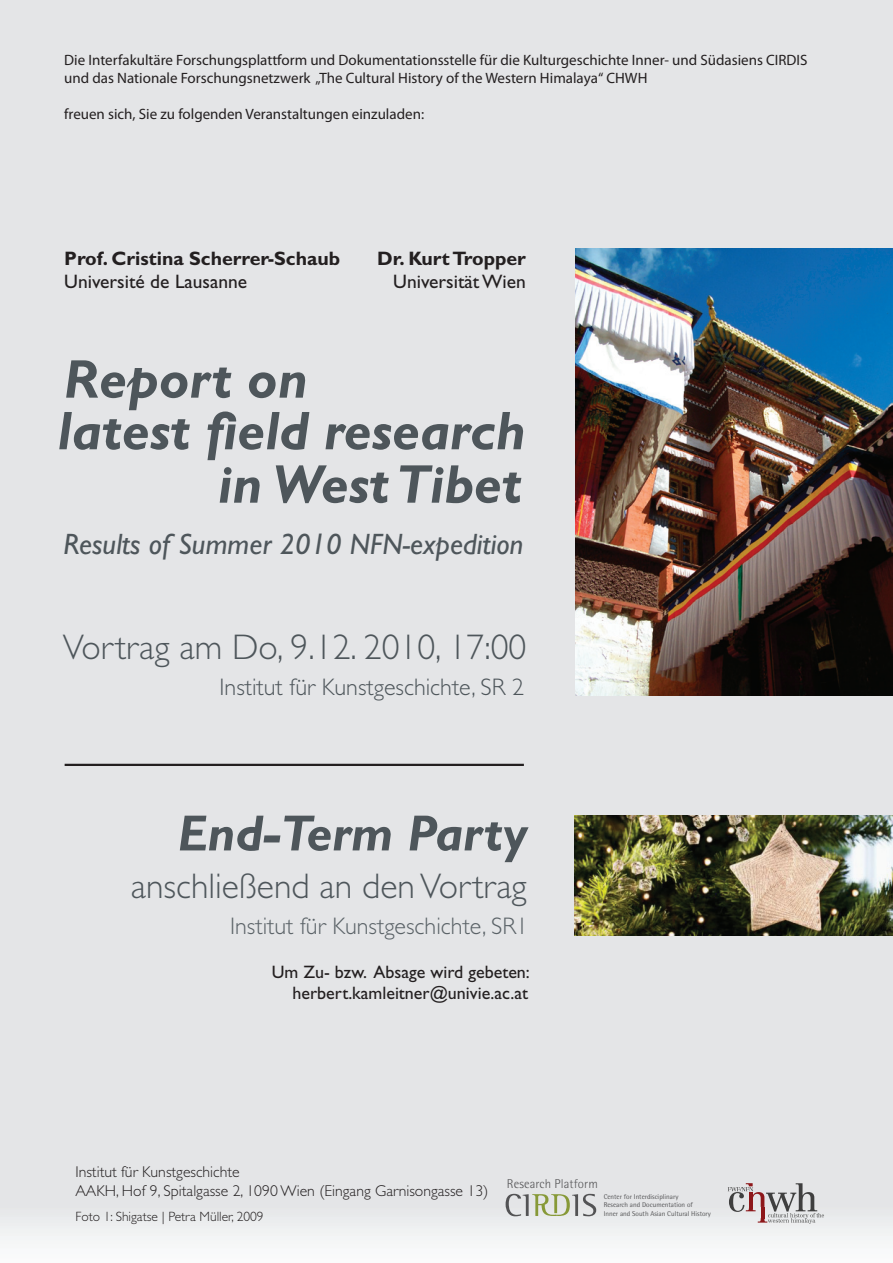
<style>
.page{position:relative;width:893px;height:1263px;background:#fff}
.page>*{position:absolute;margin:0;border:0;box-sizing:border-box;transform-origin:0 0}
.t1{font:italic 700 54.75px/53.4px "Gill Sans";color:#4e565b;text-align:right}
.t2{font:italic 700 51px "Gill Sans";color:#4e565b}
.t3{font:300 35.7px "Gill Sans";color:#4e565b}
.t4{font:italic 29.55px "Gill Sans";color:#4e565b}
.t5{font:300 24px "Gill Sans";color:#4e565b}
.t6{font:300 24px "Gill Sans";color:#5a6267}
.t7{font:700 19.5px "Gill Sans";color:#231f20}
.t8{font:19.5px "Gill Sans";color:#231f20}
.t9{font:18px/21.6px "Gill Sans";color:#231f20;text-align:right}
.t10{font:300 15.75px/18.9px "Gill Sans";color:#231f20}
.t11{font:15px/18px "Myriad Pro";color:#231f20}
.t12{font:300 13.5px "Gill Sans";color:#231f20}
.t13{font:300 12.75px "Rotis Semi Sans";letter-spacing:.01em;color:#535355}
.t14{font:7.05px/8.4px "Rotis Semi Sans";color:#535355}
</style>
<div class="page">
<div style="left:0;top:0;width:893px;height:1241px;background:#e4e5e7"></div>
<svg style="left:728px;top:1183px;width:96px;height:41px;background:#c4bec0"></svg>
<svg style="left:506px;top:1194px;width:90px;height:22px;background:#bfc2b5"></svg>
<img style="left:575px;top:249px;width:318px;height:446px">
<hr style="left:65px;top:764px;width:459px;height:2px;background:#231f20">
<img style="left:574px;top:815px;width:319px;height:120px">
<p class="t11" style="left:64px;top:51px;width:745px">Die Interfakultäre Forschungsplattform und Dokumentationsstelle für die Kulturgeschichte Inner- und Südasiens CIRDIS und das Nationale Forschungsnetzwerk „The Cultural History of the Western Himalaya“ CHWH</p>
<p class="t11" style="left:64px;top:105px;width:361px">freuen sich, Sie zu folgenden Veranstaltungen einzuladen:</p>
<h3 class="t7" style="left:64px;top:247px;width:277px">Prof. Cristina Scherrer-Schaub</h3>
<h3 class="t8" style="left:64px;top:270px;width:185px">Université de Lausanne</h3>
<h3 class="t7" style="left:377px;top:247px;width:150px">Dr. Kurt Tropper</h3>
<h3 class="t8" style="left:393px;top:270px;width:134px">Universität Wien</h3>
<h1 class="t1" style="left:64px;top:352px;width:246px">Report on</h1>
<h1 class="t1" style="left:57px;top:404px;width:470px">latest field research in West Tibet</h1>
<h3 class="t4" style="left:63px;top:527px;width:462px">Results of Summer 2010 NFN-expedition</h3>
<h3 class="t3" style="left:63px;top:626px;width:465px">Vortrag am Do, 9.12. 2010, 17:00</h3>
<h3 class="t5" style="left:220px;top:673px;width:306px">Institut für Kunstgeschichte, SR 2</h3>
<h2 class="t2" style="left:178px;top:804px;width:351px">End-Term Party</h2>
<h3 class="t3" style="left:131px;top:866px;width:398px">anschließend an den Vortrag</h3>
<h3 class="t6" style="left:230px;top:913px;width:299px">Institut für Kunstgeschichte, SR1</h3>
<p class="t9" style="left:272px;top:961px;width:260px">Um Zu- bzw. Absage wird gebeten: herbert.kamleitner@univie.ac.at</p>
<p class="t10" style="left:75px;top:1162px;width:414px">Institut für Kunstgeschichte<br>AAKH, Hof 9, Spitalgasse 2, 1090 Wien (Eingang Garnisongasse 13)</p>
<p class="t12" style="left:75px;top:1209px;width:190px">Foto 1: Shigatse | Petra Müller, 2009</p>
<p class="t13" style="left:507px;top:1176px;width:92px">Research Platform</p>
<p class="t14" style="left:604px;top:1192px;width:109px">Center for Interdisciplinary<br>Research and Documentation of<br>Inner and South Asian Cultural History</p>
</div>
